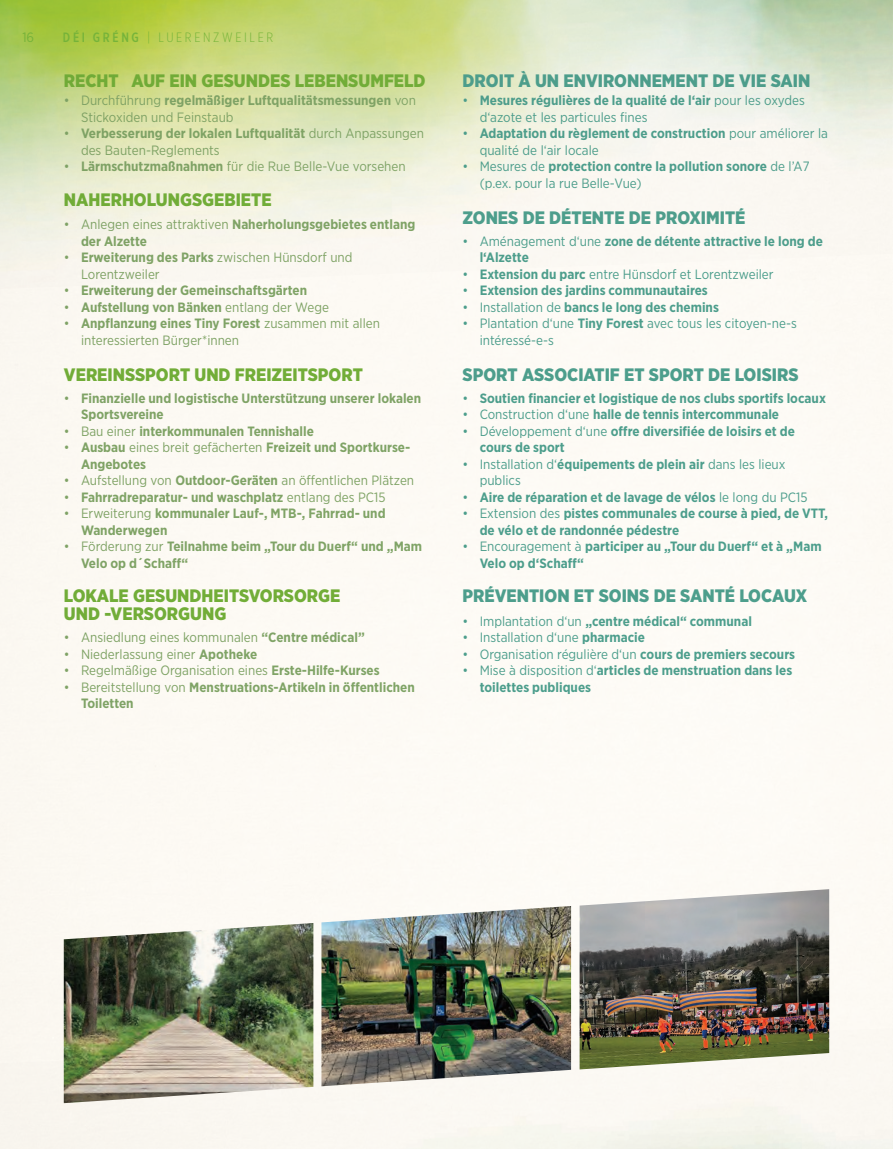
<style>
.page{position:relative;width:893px;height:1149px;background:#fff}
.page>*{position:absolute;margin:0;border:0;box-sizing:border-box;transform-origin:0 0}
.t1{font:900 18px/18px "Gotham Narrow";color:#73b13b}
.t2{font:900 18px "Gotham Narrow";color:#4ea192}
.t3{font:700 13.5px/16.5px "Gotham Narrow";color:#4ea192}
.t4{font:700 13.5px/16.5px "Gotham Narrow";color:#81a76b}
.t5{font:13.5px/16.5px "Gotham Narrow";color:#81a76b}
.t6{font:13.5px/16.5px "Gotham Narrow";color:#4ea192}
.t7{font:300 13.5px "Gotham X Narrow";letter-spacing:.2em;color:#79ba3e}
.t8{font:13.5px "Gotham Narrow";color:#79ba3e}
.s1{font-weight:500}
.s2{font-weight:700}
.s3{font-weight:400}
</style>
<div class="page">
<img style="left:0;top:0;width:893px;height:1148px">
<p class="t8" style="left:22px;top:29px;width:13px">16</p>
<p class="t7" style="left:63px;top:29px;width:212px"><span class="s1">DÉI GRÉNG</span> | LUERENZWEILER</p>
<h1 class="t1" style="left:64px;top:71px;width:363px">RECHT AUF EIN GESUNDES LEBENSUMFELD</h1>
<p class="t5" style="left:81px;top:92px;width:336px;text-indent:-17px">• Durchführung <span class="s2">regelmäßiger Luftqualitätsmessungen</span> von<br>Stickoxiden und Feinstaub</p>
<p class="t5" style="left:81px;top:125px;width:345px;text-indent:-17px">• <span class="s2">Verbesserung der lokalen Luftqualität</span> durch Anpassungen des Bauten-Reglements</p>
<p class="t5" style="left:64px;top:158px;width:343px">• <span class="s2">Lärmschutzmaßnahmen</span> für die Rue Belle-Vue vorsehen</p>
<h1 class="t1" style="left:64px;top:190px;width:209px">NAHERHOLUNGSGEBIETE</h1>
<p class="t4" style="left:81px;top:216px;width:336px;text-indent:-17px"><span class="s3">• Anlegen eines attraktiven</span> Naherholungsgebietes entlang der Alzette</p>
<p class="t5" style="left:81px;top:249px;width:273px;text-indent:-17px">• <span class="s2">Erweiterung des Parks</span> zwischen Hünsdorf und<br>Lorentzweiler</p>
<p class="t4" style="left:64px;top:282px;width:245px"><span class="s3">•</span> Erweiterung der Gemeinschaftsgärten</p>
<p class="t4" style="left:64px;top:298px;width:267px"><span class="s3">•</span> Aufstellung von Bänken <span class="s3">entlang der Wege</span></p>
<p class="t5" style="left:81px;top:315px;width:300px;text-indent:-17px">• <span class="s2">Anpflanzung eines Tiny Forest</span> zusammen mit allen interessierten Bürger*innen</p>
<h1 class="t1" style="left:64px;top:365px;width:300px">VEREINSSPORT UND FREIZEITSPORT</h1>
<p class="t4" style="left:81px;top:389px;width:342px;text-indent:-17px"><span class="s3">•</span> Finanzielle und logistische Unterstützung unserer lokalen<br>Sportsvereine</p>
<p class="t4" style="left:64px;top:422px;width:251px"><span class="s3">• Bau einer</span> interkommunalen Tennishalle</p>
<p class="t4" style="left:81px;top:439px;width:331px;text-indent:-17px"><span class="s3">•</span> Ausbau <span class="s3">eines breit gefächerten</span> Freizeit und Sportkurse-<br>Angebotes</p>
<p class="t5" style="left:64px;top:472px;width:352px">• Aufstellung von <span class="s2">Outdoor-Geräten</span> an öffentlichen Plätzen</p>
<p class="t4" style="left:64px;top:488px;width:323px"><span class="s3">•</span> Fahrradreparatur- und waschplatz <span class="s3">entlang des PC15</span></p>
<p class="t4" style="left:81px;top:505px;width:306px;text-indent:-17px"><span class="s3">• Erweiterung</span> kommunaler Lauf-, MTB-, Fahrrad- und<br>Wanderwegen</p>
<p class="t4" style="left:81px;top:538px;width:343px;text-indent:-17px"><span class="s3">• Förderung zur</span> Teilnahme beim „Tour du Duerf“ und „Mam<br>Velo op d´Schaff“</p>
<h1 class="t1" style="left:64px;top:586px;width:278px">LOKALE GESUNDHEITSVORSORGE<br>UND -VERSORGUNG</h1>
<p class="t5" style="left:64px;top:628px;width:302px">• Ansiedlung eines kommunalen <span class="s2">“Centre médical”</span></p>
<p class="t5" style="left:64px;top:645px;width:195px">• Niederlassung einer <span class="s2">Apotheke</span></p>
<p class="t5" style="left:64px;top:661px;width:317px">• Regelmäßige Organisation eines <span class="s2">Erste-Hilfe-Kurses</span></p>
<p class="t4" style="left:81px;top:678px;width:335px;text-indent:-17px"><span class="s3">• Bereitstellung von</span> Menstruations-Artikeln in öffentlichen<br>Toiletten</p>
<h1 class="t2" style="left:463px;top:68px;width:349px">DROIT À UN ENVIRONNEMENT DE VIE SAIN</h1>
<p class="t6" style="left:480px;top:92px;width:327px;text-indent:-17px">• <span class="s2">Mesures régulières de la qualité de l‘air</span> pour les oxydes d‘azote et les particules fines</p>
<p class="t6" style="left:480px;top:125px;width:350px;text-indent:-17px">• <span class="s2">Adaptation du règlement de construction</span> pour améliorer la qualité de l‘air locale</p>
<p class="t6" style="left:480px;top:158px;width:331px;text-indent:-17px">• Mesures de <span class="s2">protection contre la pollution sonore</span> de l’A7 (p.ex. pour la rue Belle-Vue)</p>
<h1 class="t2" style="left:463px;top:206px;width:284px">ZONES DE DÉTENTE DE PROXIMITÉ</h1>
<p class="t3" style="left:480px;top:232px;width:345px;text-indent:-17px"><span class="s3">• Aménagement d‘une</span> zone de détente attractive le long de l‘Alzette</p>
<p class="t6" style="left:463px;top:265px;width:312px">• <span class="s2">Extension du parc</span> entre Hünsdorf et Lorentzweiler</p>
<p class="t3" style="left:463px;top:282px;width:247px"><span class="s3">•</span> Extension des jardins communautaires</p>
<p class="t3" style="left:463px;top:298px;width:258px"><span class="s3">• Installation de</span> bancs le long des chemins</p>
<p class="t6" style="left:480px;top:315px;width:319px;text-indent:-17px">• Plantation d‘une <span class="s2">Tiny Forest</span> avec tous les citoyen-ne-s intéressé-e-s</p>
<h1 class="t2" style="left:463px;top:362px;width:337px">SPORT ASSOCIATIF ET SPORT DE LOISIRS</h1>
<p class="t3" style="left:463px;top:389px;width:365px"><span class="s3">•</span> Soutien financier et logistique de nos clubs sportifs locaux</p>
<p class="t3" style="left:463px;top:406px;width:318px"><span class="s3">• Construction d‘une</span> halle de tennis intercommunale</p>
<p class="t3" style="left:480px;top:422px;width:317px;text-indent:-17px"><span class="s3">• Développement d‘une</span> offre diversifiée de loisirs et de cours de sport</p>
<p class="t6" style="left:480px;top:455px;width:307px;text-indent:-17px">• Installation d‘<span class="s2">équipements de plein air</span> dans les lieux publics</p>
<p class="t3" style="left:463px;top:488px;width:346px"><span class="s3">•</span> Aire de réparation et de lavage de vélos <span class="s3">le long du PC15</span></p>
<p class="t3" style="left:480px;top:505px;width:350px;text-indent:-17px"><span class="s3">• Extension des</span> pistes communales de course à pied, de VTT, de vélo et de randonnée pédestre</p>
<p class="t3" style="left:480px;top:538px;width:344px;text-indent:-17px"><span class="s3">• Encouragement à</span> participer au „Tour du Duerf“ et à „Mam<br>Velo op d‘Schaff“</p>
<h1 class="t2" style="left:463px;top:583px;width:346px">PRÉVENTION ET SOINS DE SANTÉ LOCAUX</h1>
<p class="t3" style="left:463px;top:612px;width:291px"><span class="s3">• Implantation d‘un</span> „centre médical“ communal</p>
<p class="t6" style="left:463px;top:628px;width:184px">• Installation d‘une <span class="s2">pharmacie</span></p>
<p class="t6" style="left:463px;top:645px;width:334px">• Organisation régulière d‘un <span class="s2">cours de premiers secours</span></p>
<p class="t3" style="left:480px;top:661px;width:314px;text-indent:-17px"><span class="s3">• Mise à disposition d‘</span>articles de menstruation dans les toilettes publiques</p>
</div>
